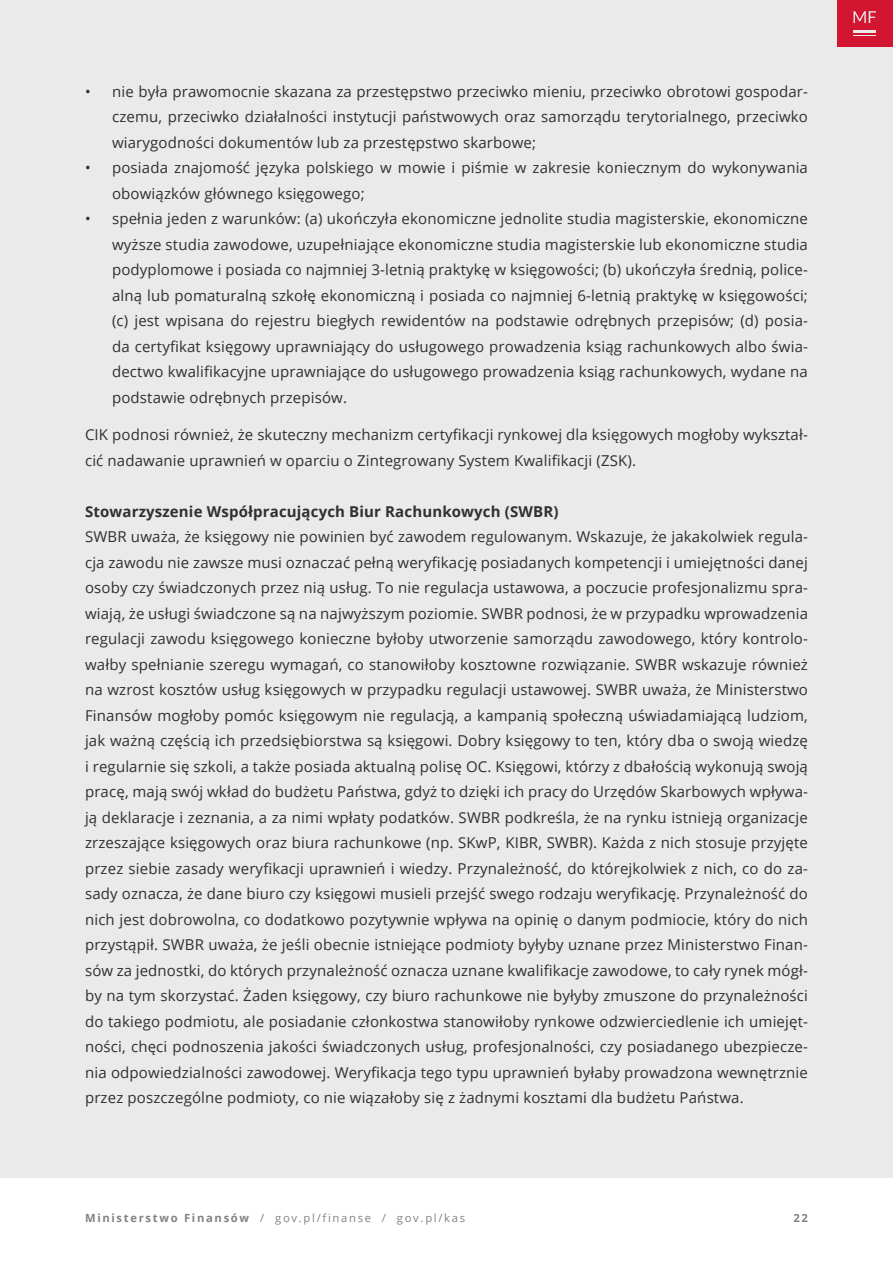
<style>
.page{position:relative;width:893px;height:1263px;background:#fff}
.page>*{position:absolute;margin:0;border:0;box-sizing:border-box;transform-origin:0 0}
.t1{font:15px/25.5px "Open Sans";letter-spacing:.01em;color:#312f30;text-align:justify}
.t2{font:700 15px "Open Sans";letter-spacing:.01em;color:#312f30}
.t3{font:11.25px "Open Sans";letter-spacing:.15em;color:#808285}
.t4{font:700 11.25px "Open Sans";color:#808285}
.s1{font-weight:700}
</style>
<div class="page">
<div style="left:0;top:0;width:893px;height:1178px;background:#eaeaea"></div>
<p class="t1" style="left:112px;top:78px;width:697px;text-indent:-27px">• nie była prawomocnie skazana za przestępstwo przeciwko mieniu, przeciwko obrotowi gospodar&shy;czemu, przeciwko działalności instytucji państwowych oraz samorządu terytorialnego, przeciwko wiarygodności dokumentów lub za przestępstwo skarbowe;</p>
<p class="t1" style="left:112px;top:154px;width:697px;text-indent:-27px">• posiada znajomość języka polskiego w mowie i piśmie w zakresie koniecznym do wykonywania obowiązków głównego księgowego;</p>
<p class="t1" style="left:112px;top:205px;width:697px;text-indent:-27px">• spełnia jeden z warunków: (a) ukończyła ekonomiczne jednolite studia magisterskie, ekonomiczne wyższe studia zawodowe, uzupełniające ekonomiczne studia magisterskie lub ekonomiczne studia podyplomowe i posiada co najmniej 3-letnią praktykę w księgowości; (b) ukończyła średnią, police&shy;alną lub pomaturalną szkołę ekonomiczną i posiada co najmniej 6-letnią praktykę w księgowości; (c) jest wpisana do rejestru biegłych rewidentów na podstawie odrębnych przepisów; (d) posia&shy;da certyfikat księgowy uprawniający do usługowego prowadzenia ksiąg rachunkowych albo świa&shy;dectwo kwalifikacyjne uprawniające do usługowego prowadzenia ksiąg rachunkowych, wydane na podstawie odrębnych przepisów.</p>
<p class="t1" style="left:85px;top:421px;width:724px">CIK podnosi również, że skuteczny mechanizm certyfikacji rynkowej dla księgowych mogłoby wykształ&shy;cić nadawanie uprawnień w oparciu o Zintegrowany System Kwalifikacji (ZSK).</p>
<p class="t2" style="left:85px;top:500px;width:475px">Stowarzyszenie Współpracujących Biur Rachunkowych (SWBR)</p>
<p class="t1" style="left:85px;top:523px;width:724px">SWBR uważa, że księgowy nie powinien być zawodem regulowanym. Wskazuje, że jakakolwiek regula&shy;cja zawodu nie zawsze musi oznaczać pełną weryfikację posiadanych kompetencji i umiejętności danej osoby czy świadczonych przez nią usług. To nie regulacja ustawowa, a poczucie profesjonalizmu spra&shy;wiają, że usługi świadczone są na najwyższym poziomie. SWBR podnosi, że w przypadku wprowadzenia regulacji zawodu księgowego konieczne byłoby utworzenie samorządu zawodowego, który kontrolo&shy;wałby spełnianie szeregu wymagań, co stanowiłoby kosztowne rozwiązanie. SWBR wskazuje również na wzrost kosztów usług księgowych w przypadku regulacji ustawowej. SWBR uważa, że Ministerstwo Finansów mogłoby pomóc księgowym nie regulacją, a kampanią społeczną uświadamiającą ludziom, jak ważną częścią ich przedsiębiorstwa są księgowi. Dobry księgowy to ten, który dba o swoją wiedzę i regularnie się szkoli, a także posiada aktualną polisę OC. Księgowi, którzy z dbałością wykonują swoją pracę, mają swój wkład do budżetu Państwa, gdyż to dzięki ich pracy do Urzędów Skarbowych wpływa&shy;ją deklaracje i zeznania, a za nimi wpłaty podatków. SWBR podkreśla, że na rynku istnieją organizacje zrzeszające księgowych oraz biura rachunkowe (np. SKwP, KIBR, SWBR). Każda z nich stosuje przyjęte przez siebie zasady weryfikacji uprawnień i wiedzy. Przynależność, do którejkolwiek z nich, co do za&shy;sady oznacza, że dane biuro czy księgowi musieli przejść swego rodzaju weryfikację. Przynależność do nich jest dobrowolna, co dodatkowo pozytywnie wpływa na opinię o danym podmiocie, który do nich przystąpił. SWBR uważa, że jeśli obecnie istniejące podmioty byłyby uznane przez Ministerstwo Finan&shy;sów za jednostki, do których przynależność oznacza uznane kwalifikacje zawodowe, to cały rynek mógł&shy;by na tym skorzystać. Żaden księgowy, czy biuro rachunkowe nie byłyby zmuszone do przynależności do takiego podmiotu, ale posiadanie członkostwa stanowiłoby rynkowe odzwierciedlenie ich umiejęt&shy;ności, chęci podnoszenia jakości świadczonych usług, profesjonalności, czy posiadanego ubezpiecze&shy;nia odpowiedzialności zawodowej. Weryfikacja tego typu uprawnień byłaby prowadzona wewnętrznie przez poszczególne podmioty, co nie wiązałoby się z żadnymi kosztami dla budżetu Państwa.</p>
<p class="t3" style="left:85px;top:1210px;width:382px"><span class="s1">Ministerstwo Finansów</span> / gov.pl/finanse / gov.pl/kas</p>
<p class="t4" style="left:793px;top:1210px;width:16px">22</p>
</div>
